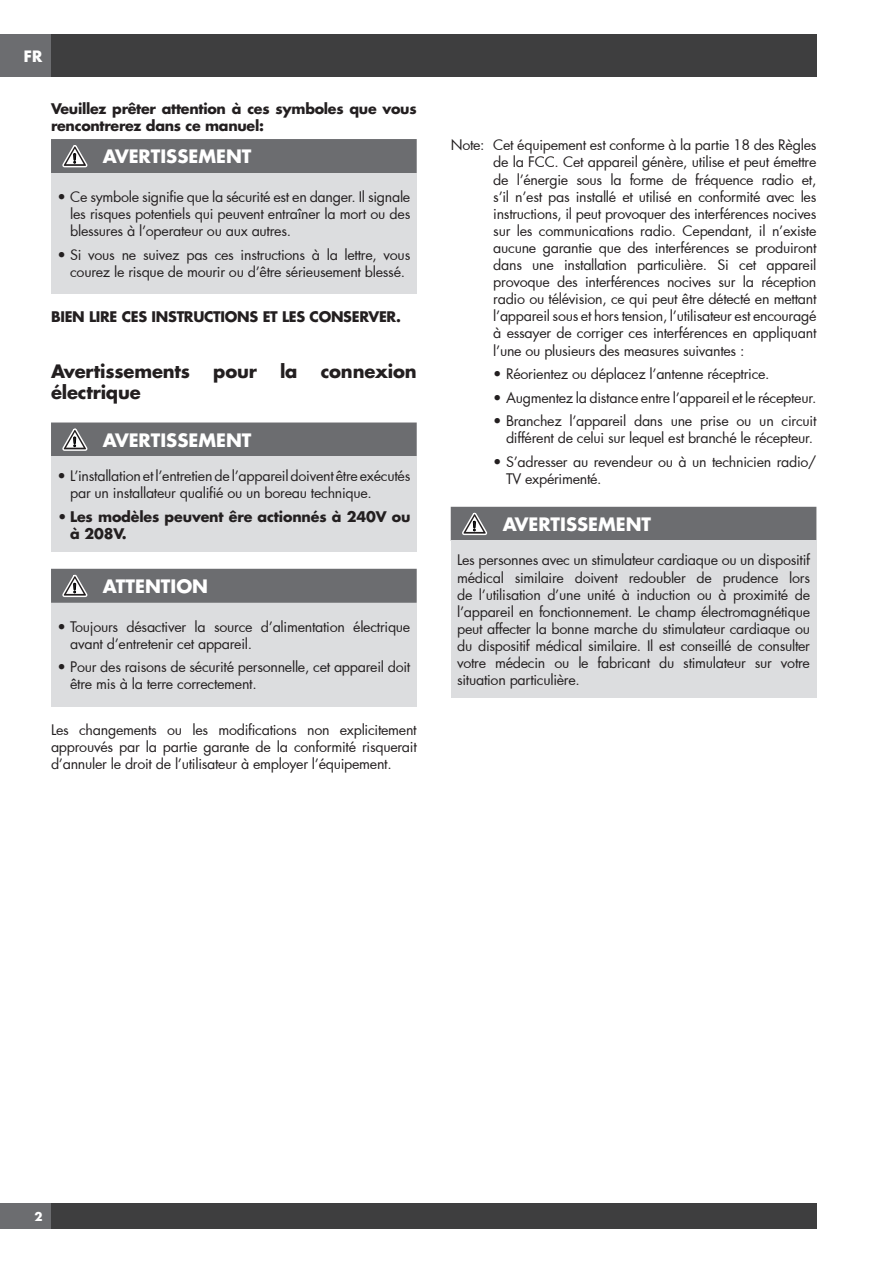
<style>
.page{position:relative;width:893px;height:1263px;background:#fff}
.page>*{position:absolute;margin:0;border:0;box-sizing:border-box;transform-origin:0 0}
.t1{font:700 18px "Futura Std";color:#fff}
.t2{font:700 18px "Futura Std";letter-spacing:-.01em;color:#231f20}
.t3{font:700 17.25px "Futura PT";color:#fff}
.t4{font:14.25px/17.1px "Futura";letter-spacing:-.02em;color:#231f20;text-align:justify}
.t5{font:700 14.25px/17.1px "Futura Std";letter-spacing:-.02em;color:#231f20}
.t6{font:700 13.5px "Futura PT";color:#fff}
</style>
<div class="page">
<div style="left:0;top:34px;width:51px;height:43px;background:#6c6d70"></div>
<div style="left:51px;top:34px;width:765px;height:43px;background:#3e3e3f"></div>
<div style="left:0;top:1203px;width:51px;height:26px;background:#6c6d70"></div>
<div style="left:51px;top:1203px;width:765px;height:26px;background:#3e3e3f"></div>
<div style="left:51px;top:173px;width:366px;height:121px;background:#dcdddf"></div>
<div style="left:51px;top:139px;width:366px;height:34px;background:#6c6d70"></div>
<div style="left:51px;top:456px;width:366px;height:96px;background:#dcdddf"></div>
<div style="left:51px;top:422px;width:366px;height:34px;background:#6c6d70"></div>
<div style="left:51px;top:603px;width:366px;height:103px;background:#dcdddf"></div>
<div style="left:51px;top:569px;width:366px;height:34px;background:#6c6d70"></div>
<div style="left:451px;top:541px;width:365px;height:157px;background:#dcdddf"></div>
<div style="left:451px;top:507px;width:365px;height:34px;background:#6c6d70"></div>
<p class="t3" style="left:23px;top:45px;width:21px">FR</p>
<p class="t5" style="left:51px;top:100px;width:367px">Veuillez prêter attention à ces symboles que vous rencontrerez dans ce manuel:</p>
<p class="t1" style="left:103px;top:145px;width:150px">AVERTISSEMENT</p>
<p class="t4" style="left:70px;top:188px;width:342px;text-indent:-13px">• Ce symbole signifie que la sécurité est en danger. Il signale les risques potentiels qui peuvent entraîner la mort ou des blessures à l’operateur ou aux autres.</p>
<p class="t4" style="left:57px;top:246px;width:354px;text-align:center">• Si vous ne suivez pas ces instructions à la lettre, vous courez le risque de mourir ou d’être sérieusement blessé.</p>
<p class="t5" style="left:51px;top:308px;width:351px">BIEN LIRE CES INSTRUCTIONS ET LES CONSERVER.</p>
<p class="t2" style="left:51px;top:359px;width:141px">Avertissements</p>
<p class="t2" style="left:213px;top:359px;width:45px">pour</p>
<p class="t2" style="left:280px;top:359px;width:19px">la</p>
<p class="t2" style="left:321px;top:359px;width:98px">connexion</p>
<p class="t2" style="left:51px;top:381px;width:91px">électrique</p>
<p class="t1" style="left:103px;top:428px;width:150px">AVERTISSEMENT</p>
<p class="t4" style="left:70px;top:467px;width:342px;text-indent:-13px">• L’installation et l’entretien de l’appareil doivent être exécutés par un installateur qualifié ou un boreau technique.</p>
<p class="t5" style="left:70px;top:508px;width:342px;text-indent:-13px">• Les modèles peuvent êre actionnés à 240V ou à 208V.</p>
<p class="t1" style="left:103px;top:574px;width:107px">ATTENTION</p>
<p class="t4" style="left:70px;top:618px;width:342px;text-indent:-13px">• Toujours désactiver la source d’alimentation électrique avant d’entretenir cet appareil.</p>
<p class="t4" style="left:70px;top:658px;width:342px;text-indent:-13px">• Pour des raisons de sécurité personnelle, cet appareil doit être mis à la terre correctement.</p>
<p class="t4" style="left:51px;top:721px;width:367px">Les changements ou les modifications non explicitement approuvés par la partie garante de la conformité risquerait d’annuler le droit de l’utilisateur à employer l’équipement.</p>
<p class="t4" style="left:493px;top:136px;width:325px;text-indent:-43px">Note: Cet équipement est conforme à la partie 18 des Règles de la FCC. Cet appareil génère, utilise et peut émettre de l’énergie sous la forme de fréquence radio et, s’il n’est pas installé et utilisé en conformité avec les instructions, il peut provoquer des interférences nocives sur les communications radio. Cependant, il n’existe aucune garantie que des interférences se produiront dans une installation particulière. Si cet appareil provoque des interférences nocives sur la réception radio ou télévision, ce qui peut être détecté en mettant l’appareil sous et hors tension, l’utilisateur est encouragé à essayer de corriger ces interférences en appliquant l’une ou plusieurs des measures suivantes :</p>
<p class="t4" style="left:493px;top:365px;width:278px">• Réorientez ou déplacez l’antenne réceptrice.</p>
<p class="t4" style="left:493px;top:388px;width:325px">• Augmentez la distance entre l’appareil et le récepteur.</p>
<p class="t4" style="left:493px;top:412px;width:325px;text-align:right">• Branchez l’appareil dans une prise ou un circuit différent de celui sur lequel est branché le récepteur.</p>
<p class="t4" style="left:506px;top:453px;width:312px;text-indent:-13px">• S’adresser au revendeur ou à un technicien radio/<br>TV expérimenté.</p>
<p class="t1" style="left:503px;top:512px;width:150px">AVERTISSEMENT</p>
<p class="t4" style="left:457px;top:551px;width:354px">Les personnes avec un stimulateur cardiaque ou un dispositif médical similaire doivent redoubler de prudence lors de l’utilisation d’une unité à induction ou à proximité de l’appareil en fonctionnement. Le champ électromagnétique peut affecter la bonne marche du stimulateur cardiaque ou du dispositif médical similaire. Il est conseillé de consulter votre médecin ou le fabricant du stimulateur sur votre situation particulière.</p>
<p class="t6" style="left:34px;top:1208px;width:10px">2</p>
</div>
